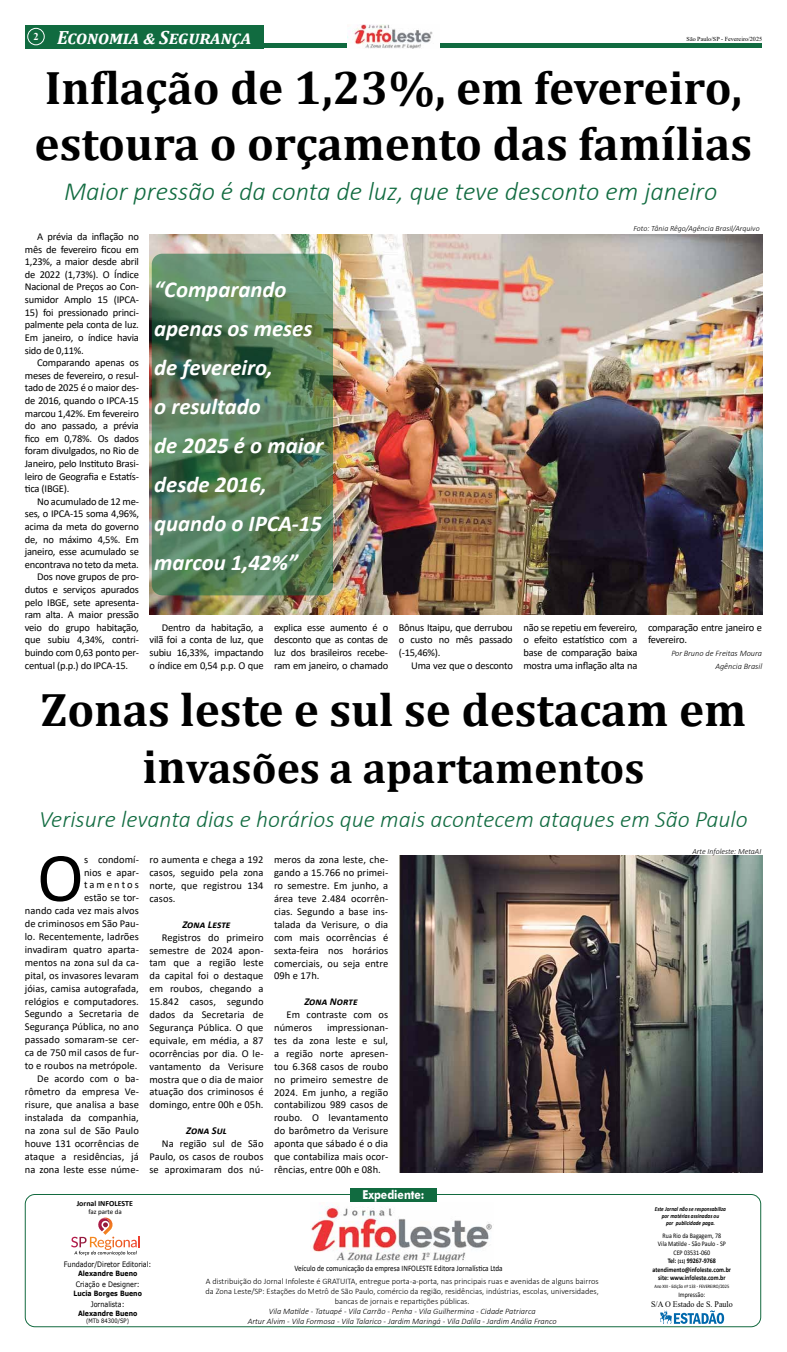
<style>
.page{position:relative;width:787px;height:1352px;background:#fff}
.page>*{position:absolute;margin:0;border:0;box-sizing:border-box;transform-origin:0 0}
.t1{font:70.09px "Calibri";color:#000}
.t2{font:700 47.25px/56.7px "Cambria";color:#000}
.t3{font:700 43.75px "Cambria";color:#000}
.t4{font:italic 300 26.25px "Calibri";color:#126c41}
.t5{font:italic 300 23.62px "Calibri";color:#126c41}
.t6{font:italic 700 22.75px/39px "Calibri";color:#fff}
.t7{font:italic 700 19.25px "Cambria";letter-spacing:-.01em;color:#fff}
.t8{font:700 12.25px "Futura BT";color:#fff;scale:.86 1}
.t9{font:10.5px/12.9px "Calibri";letter-spacing:-.01em;color:#000;text-align:justify}
.t10{font:italic 700 10.5px "Calibri";letter-spacing:.005em;color:#000}
.t11{font:8.58px "Times New Roman";color:#000;scale:.93 1}
.t12{font:300 8.31px/10px "Calibri";color:#000;text-align:center}
.t13{font:italic 300 8.31px/10px "Calibri";color:#000;text-align:center}
.t14{font:8.31px "Calibri";color:#000;scale:.86 1}
.t15{font:italic 300 7.88px "Calibri";color:#000}
.t16{font:700 7.79px "Calibri";color:#000}
.t17{font:7.52px "Verdana";color:#000;scale:.86 1}
.t18{font:700 7.17px "Verdana";color:#000;scale:.86 1}
.t19{font:700 7px/8.4px "Calibri";color:#000;text-align:center;scale:.86 1}
.t20{font:7px "Calibri";color:#000}
.t21{font:7px "Calibri";color:#000;scale:.86 1}
.t22{font:italic 700 6.12px/7.2px "Calibri";color:#000;text-align:center;scale:.86 1}
.t23{font:6.12px "Times New Roman";color:#000}
.t24{font:6.04px "Verdana";color:#000;scale:.86 1}
.t25{font:5.08px "Calibri";color:#000;scale:.86 1}
.s1{font-size:47.25px}
.s2{font-weight:400}
.s3{font-size:5.42px}
</style>
<div class="page">
<div style="left:25px;top:1194px;width:735px;height:133px;border:1px solid #136a3f;border-radius:10px"></div>
<div style="left:350px;top:1188px;width:86px;height:15px;background:#116b40"></div>
<img style="left:310px;top:1202px;width:182px;height:60px">
<svg style="left:71px;top:1217px;width:69px;height:38px"></svg>
<svg style="left:660px;top:1310px;width:63px;height:14px"></svg>
<div style="left:241px;top:43px;width:520px;height:5px;background:#116b40"></div>
<div style="left:25px;top:25px;width:238px;height:23px;background:#116b40"></div>
<div style="left:27px;top:28px;width:18px;height:17px;border:1px solid #fff;border-radius:50%"></div>
<img style="left:347px;top:25px;width:92px;height:24px">
<img style="left:149px;top:234px;width:612px;height:381px">
<svg style="left:152px;top:254px;width:181px;height:341px;background:#577e5a"></svg>
<img style="left:399px;top:856px;width:362px;height:317px">
<h3 class="t7" style="left:33px;top:24px;width:219px"><sup>2</sup> Economia &amp; Segurança</h3>
<p class="t23" style="left:686px;top:35px;width:77px">São Paulo/SP - Fevereiro/2025</p>
<h2 class="t2" style="left:35px;top:58px;width:718px">Inflação de 1,23%, em fevereiro, estoura o orçamento das famílias</h2>
<h3 class="t4" style="left:64px;top:175px;width:654px">Maior pressão é da conta de luz, que teve desconto em janeiro</h3>
<p class="t9" style="left:25px;top:230px;width:116px;line-height:12.6px;text-indent:12px">A prévia da inflação no mês de fevereiro ficou em 1,23%, a maior desde abril de 2022 (1,73%). O Índice Nacional de Preços ao Con&shy;sumidor Amplo 15 (IPCA-</p>
<p class="t9" style="left:25px;top:306px;width:116px;line-height:12.6px">15) foi pressionado princi&shy;palmente pela conta de luz.<br>Em janeiro, o índice havia sido de 0,11%.</p>
<p class="t9" style="left:25px;top:356px;width:116px;line-height:12.6px;text-indent:12px">Comparando apenas os meses de fevereiro, o resul&shy;tado de 2025 é o maior des&shy;de 2016, quando o IPCA-15 marcou 1,42%. Em fevereiro do ano passado, a prévia fico em 0,78%. Os dados foram divulgados, no Rio de Janeiro, pelo Instituto Brasi&shy;leiro de Geografia e Estatís&shy;tica (IBGE).</p>
<p class="t9" style="left:37px;top:494px;width:103px">No acumulado de 12 me-</p>
<p class="t9" style="left:25px;top:507px;width:116px">ses, o IPCA-15 soma 4,96%,</p>
<p class="t9" style="left:25px;top:520px;width:116px">acima da meta do governo</p>
<p class="t9" style="left:25px;top:532px;width:116px">de, no máximo 4,5%. Em</p>
<p class="t9" style="left:25px;top:545px;width:116px">janeiro, esse acumulado se</p>
<p class="t9" style="left:25px;top:557px;width:115px">encontrava no teto da meta.</p>
<p class="t9" style="left:37px;top:570px;width:103px">Dos nove grupos de pro-</p>
<p class="t9" style="left:25px;top:583px;width:115px">dutos e serviços apurados</p>
<p class="t9" style="left:25px;top:595px;width:116px">pelo IBGE, sete apresenta-</p>
<p class="t9" style="left:25px;top:608px;width:116px">ram alta. A maior pressão</p>
<p class="t9" style="left:25px;top:620px;width:115px">veio do grupo habitação,</p>
<p class="t9" style="left:25px;top:633px;width:116px">que subiu 4,34%, contri-</p>
<p class="t9" style="left:25px;top:646px;width:116px">buindo com 0,63 ponto per-</p>
<p class="t9" style="left:25px;top:658px;width:105px">centual (p.p.) do IPCA-15.</p>
<p class="t15" style="left:633px;top:224px;width:128px">Foto: Tânia Rêgo/Agência Brasil/Arquivo</p>
<h3 class="t6" style="left:154px;top:269px;width:170px">“Comparando apenas os meses de fevereiro,<br>o resultado<br>de 2025 é o maior desde 2016, quando o IPCA-15 marcou 1,42%”</h3>
<p class="t9" style="left:149px;top:621px;width:116px;line-height:12.6px;text-indent:12px">Dentro da habitação, a vilã foi a conta de luz, que subiu 16,33%, impactando o índice em 0,54 p.p. O que</p>
<p class="t9" style="left:274px;top:621px;width:116px;line-height:12.6px">explica esse aumento é o desconto que as contas de luz dos brasileiros recebe&shy;ram em janeiro, o chamado</p>
<p class="t9" style="left:398px;top:621px;width:115px;line-height:12.6px">Bônus Itaipu, que derrubou o custo no mês passado (-15,46%).</p>
<p class="t9" style="left:523px;top:621px;width:116px;line-height:12.6px">não se repetiu em fevereiro, o efeito estatístico com a base de comparação baixa mostra uma inflação alta na</p>
<p class="t9" style="left:647px;top:621px;width:115px;line-height:12.6px">comparação entre janeiro e fevereiro.</p>
<p class="t13" style="left:671px;top:647px;width:92px;line-height:12.6px;text-align:right">Por Bruno de Freitas Moura<br>Agência Brasil</p>
<p class="t9" style="left:411px;top:658px;width:103px">Uma vez que o desconto</p>
<h2 class="t2" style="left:41px;top:680px;width:707px">Zonas leste e sul se destacam em</h2>
<h3 class="t3" style="left:142px;top:737px;width:503px"><span class="s1">in</span>vasões a apartamentos</h3>
<h3 class="t5" style="left:39px;top:804px;width:709px">Verisure levanta dias e horários que mais acontecem ataques em São Paulo</h3>
<h1 class="t1" style="left:37px;top:829px;width:48px">O</h1>
<p class="t15" style="left:692px;top:846px;width:70px">Arte Infoleste: MetaAI</p>
<p class="t9" style="left:25px;top:853px;width:116px;text-align:right">s condomí-<br>nios e apar-<br>tamentos<br>estão se tor-<br>nando cada vez mais alvos de criminosos em São Pau&shy;lo. Recentemente, ladrões invadiram quatro aparta&shy;mentos na zona sul da ca&shy;pital, os invasores levaram jóias, camisa autografada, relógios e computadores.<br>Segundo a Secretaria de<br>Segurança Pública, no ano passado somaram-se cer&shy;ca de 750 mil casos de fur&shy;to e roubos na metrópole.<br>De acordo com o ba&shy;rômetro da empresa Ve&shy;risure, que analisa a base instalada da companhia, na zona sul de São Paulo houve 131 ocorrências de ataque a residências, já na zona leste esse núme-</p>
<p class="t9" style="left:149px;top:853px;width:116px">ro aumenta e chega a 192 casos, seguido pela zona norte, que registrou 134 casos.</p>
<p class="t9" style="left:274px;top:853px;width:116px">meros da zona leste, che&shy;gando a 15.766 no primei&shy;ro semestre. Em junho, a área teve 2.484 ocorrên&shy;cias. Segundo a base ins&shy;talada da Verisure, o dia com mais ocorrências é sexta-feira nos horários comerciais, ou seja entre 09h e 17h.</p>
<p class="t10" style="left:304px;top:994px;width:55px">Zona Norte</p>
<p class="t9" style="left:274px;top:1008px;width:116px;text-indent:12px">Em contraste com os números</p>
<p class="t10" style="left:182px;top:917px;width:50px">Zona Leste</p>
<p class="t9" style="left:149px;top:930px;width:116px;text-indent:12px">Registros do primeiro semestre de 2024 apon&shy;tam que a região leste da capital foi o destaque em roubos, chegando a 15.842 casos, segundo dados da Secretaria de Segurança Pública. O que equivale, em média, a 87 ocorrências por dia. O le&shy;vantamento da Verisure mostra que o dia de maior atuação dos criminosos é domingo, entre 00h e 05h.</p>
<p class="t10" style="left:186px;top:1123px;width:42px">Zona Sul</p>
<p class="t9" style="left:149px;top:1137px;width:116px;text-indent:12px">Na região sul de São Paulo, os casos de roubos se aproximaram dos nú-</p>
<p class="t9" style="left:274px;top:1021px;width:116px;text-indent:53px">impressionan&shy;tes da zona leste e sul, a região norte apresen&shy;tou 6.368 casos de roubo no primeiro semestre de 2024. Em junho, a região contabilizou 989 casos de roubo. O levantamento do barômetro da Verisure aponta que sábado é o dia que contabiliza mais ocor&shy;rências, entre 00h e 08h.</p>
<p class="t16" style="left:77px;top:1197px;width:58px">Jornal INFOLESTE</p>
<p class="t20" style="left:88px;top:1206px;width:35px">faz parte da</p>
<p class="t17" style="left:64px;top:1258px;width:103px">Fundador/Diretor Editorial:</p>
<p class="t18" style="left:78px;top:1268px;width:70px">Alexandre Bueno</p>
<p class="t17" style="left:76px;top:1279px;width:76px">Criação e Designer:</p>
<p class="t18" style="left:73px;top:1288px;width:81px">Lucia Borges Bueno</p>
<p class="t17" style="left:91px;top:1299px;width:41px">Jornalista:</p>
<p class="t18" style="left:78px;top:1308px;width:70px">Alexandre Bueno</p>
<p class="t24" style="left:86px;top:1316px;width:51px">(MTb 84300/SP)</p>
<p class="t8" style="left:362px;top:1187px;width:74px">Expediente:</p>
<p class="t14" style="left:294px;top:1263px;width:243px">Veículo de comunicação da empresa INFOLESTE Editora Jornalística Ltda</p>
<p class="t12" style="left:205px;top:1276px;width:394px">A distribuição do Jornal Infoleste é GRATUITA, entregue porta-a-porta, nas principais ruas e avenidas de alguns bairros da Zona Leste/SP: Estações do Metrô de São Paulo, comércio da região, residências, indústrias, escolas, universidades, bancas de jornais e repartições públicas.</p>
<p class="t13" style="left:247px;top:1306px;width:310px">Vila Matilde - Tatuapé - Vila Carrão - Penha - Vila Guilhermina - Cidade Patriarca<br>Artur Alvim - Vila Formosa - Vila Talarico - Jardim Maringá - Vila Dalila - Jardim Anália Franco</p>
<p class="t22" style="left:654px;top:1205px;width:84px">Este Jornal não se responsabiliza por matérias assinadas ou<br>por publicidade paga.</p>
<p class="t19" style="left:652px;top:1231px;width:93px"><span class="s2">Rua Rio da Bagagem, 78<br>Vila Matilde - São Paulo - SP<br>CEP 03531-060<br></span>Tel: <span class="s3">(11)</span> 99267-9768 atendimento@infoleste.com.br site: www.infoleste.com.br</p>
<p class="t25" style="left:654px;top:1283px;width:88px">Ano XIII - Edição nº 133 - FEVEREIRO/2025</p>
<p class="t21" style="left:678px;top:1289px;width:33px">Impressão:</p>
<p class="t11" style="left:650px;top:1298px;width:89px">S/A O Estado de S. Paulo</p>
</div>
